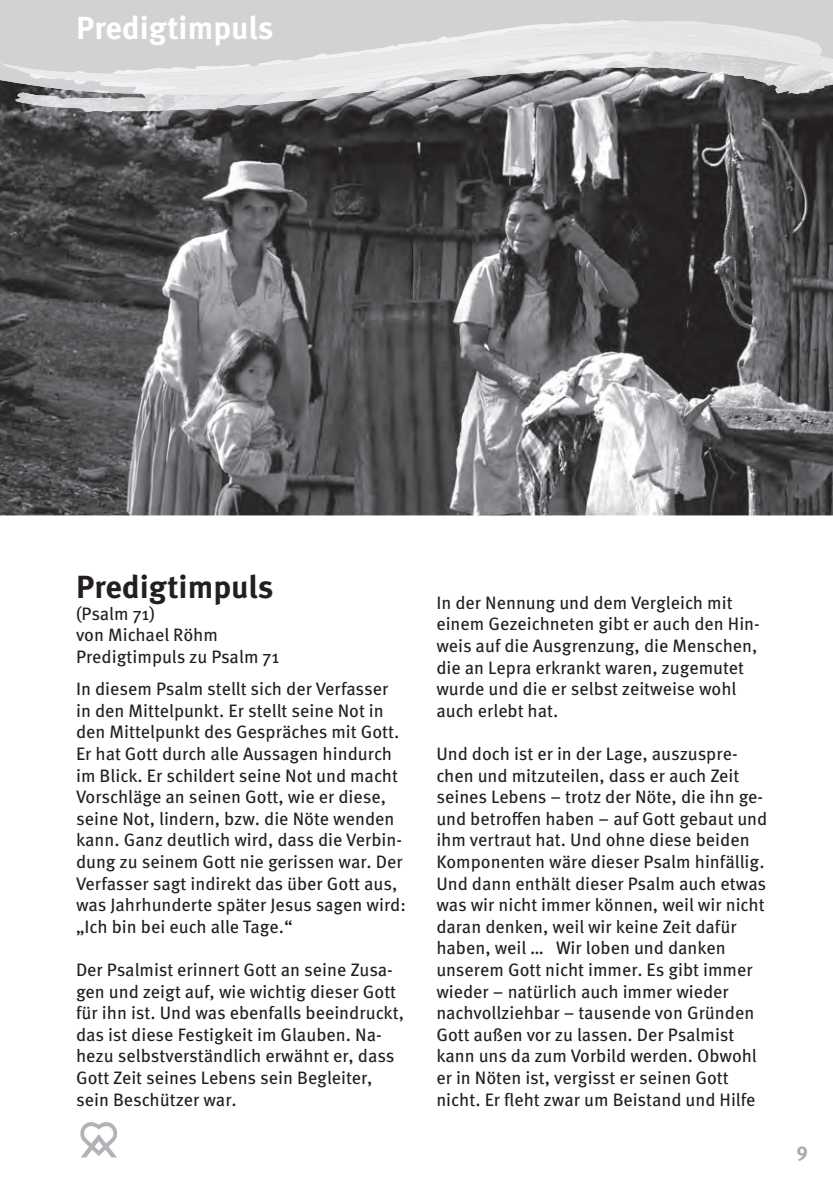
<style>
.page{position:relative;width:833px;height:1184px;background:#fff}
.page>*{position:absolute;margin:0;border:0;box-sizing:border-box;transform-origin:0 0}
.t1{font:700 32px "Meta OT";color:#231f20}
.t2{font:700 32px "Meta OT";color:#fff}
.t3{font:700 20px "Meta OT";color:#a8a9ad}
.t4{font:18px/21.6px "Meta OT";color:#231f20}
</style>
<div class="page">
<img style="left:0;top:96px;width:832px;height:419px">
<div style="left:0;top:0;width:832px;height:20px;background:#d1d2d4"></div>
<img style="left:14px;top:96px;width:524px;height:14px">
<img style="left:62px;top:96px;width:599px;height:5px">
<img style="left:14px;top:96px;width:23px;height:3px">
<img style="left:82px;top:108px;width:30px;height:4px">
<svg style="left:177px;top:108px;width:9px;height:2px"></svg>
<img style="left:239px;top:96px;width:307px;height:9px">
<svg style="left:208px;top:107px;width:18px;height:2px"></svg>
<svg style="left:0;top:20px;width:832px;height:76px;background:#cecfd0"></svg>
<svg style="left:80px;top:1122px;width:38px;height:35px"></svg>
<h1 class="t2" style="left:76px;top:7px;width:199px">Predigtimpuls</h1>
<h1 class="t1" style="left:76px;top:566px;width:199px">Predigtimpuls</h1>
<p class="t4" style="left:76px;top:603px;width:204px">(Psalm 71)<br>von Michael Röhm<br>Predigtimpuls zu Psalm 71</p>
<p class="t4" style="left:76px;top:679px;width:331px">In diesem Psalm stellt sich der Verfasser in den Mittelpunkt . Er stellt seine Not in den Mittelpunkt des Gespräches mit Gott .<br>Er hat Gott durch alle Aussagen hindurch im Blick . Er schildert seine Not und macht Vorschläge an seinen Gott, wie er diese, seine Not, lindern, bzw . die Nöte wenden kann . Ganz deutlich wird, dass die Verbin&shy;dung zu seinem Gott nie gerissen war . Der Verfasser sagt indirekt das über Gott aus, was Jahrhunderte später Jesus sagen wird: „Ich bin bei euch alle Tage .“</p>
<p class="t4" style="left:76px;top:959px;width:329px">Der Psalmist erinnert Gott an seine Zusa&shy;gen und zeigt auf, wie wichtig dieser Gott für ihn ist . Und was ebenfalls beeindruckt, das ist diese Festigkeit im Glauben . Na&shy;hezu selbstverständlich erwähnt er, dass Gott Zeit seines Lebens sein Begleiter, sein Beschützer war .</p>
<p class="t4" style="left:436px;top:592px;width:325px">In der Nennung und dem Vergleich mit einem Gezeichneten gibt er auch den Hin&shy;weis auf die Ausgrenzung, die Menschen, die an Lepra erkrankt waren, zugemutet wurde und die er selbst zeitweise wohl auch erlebt hat .</p>
<p class="t4" style="left:436px;top:743px;width:332px">Und doch ist er in der Lage, auszuspre&shy;chen und mitzuteilen, dass er auch Zeit seines Lebens – trotz der Nöte, die ihn ge&shy;und betroffen haben – auf Gott gebaut und ihm vertraut hat . Und ohne diese beiden Komponenten wäre dieser Psalm hinfällig .<br>Und dann enthält dieser Psalm auch etwas was wir nicht immer können, weil wir nicht daran denken, weil wir keine Zeit dafür haben, weil … Wir loben und danken unserem Gott nicht immer . Es gibt immer wieder – natürlich auch immer wieder nachvollziehbar – tausende von Gründen Gott außen vor zu lassen . Der Psalmist kann uns da zum Vorbild werden . Obwohl er in Nöten ist, vergisst er seinen Gott nicht . Er fleht zwar um Beistand und Hilfe</p>
<p class="t3" style="left:796px;top:1137px;width:13px">9</p>
</div>
